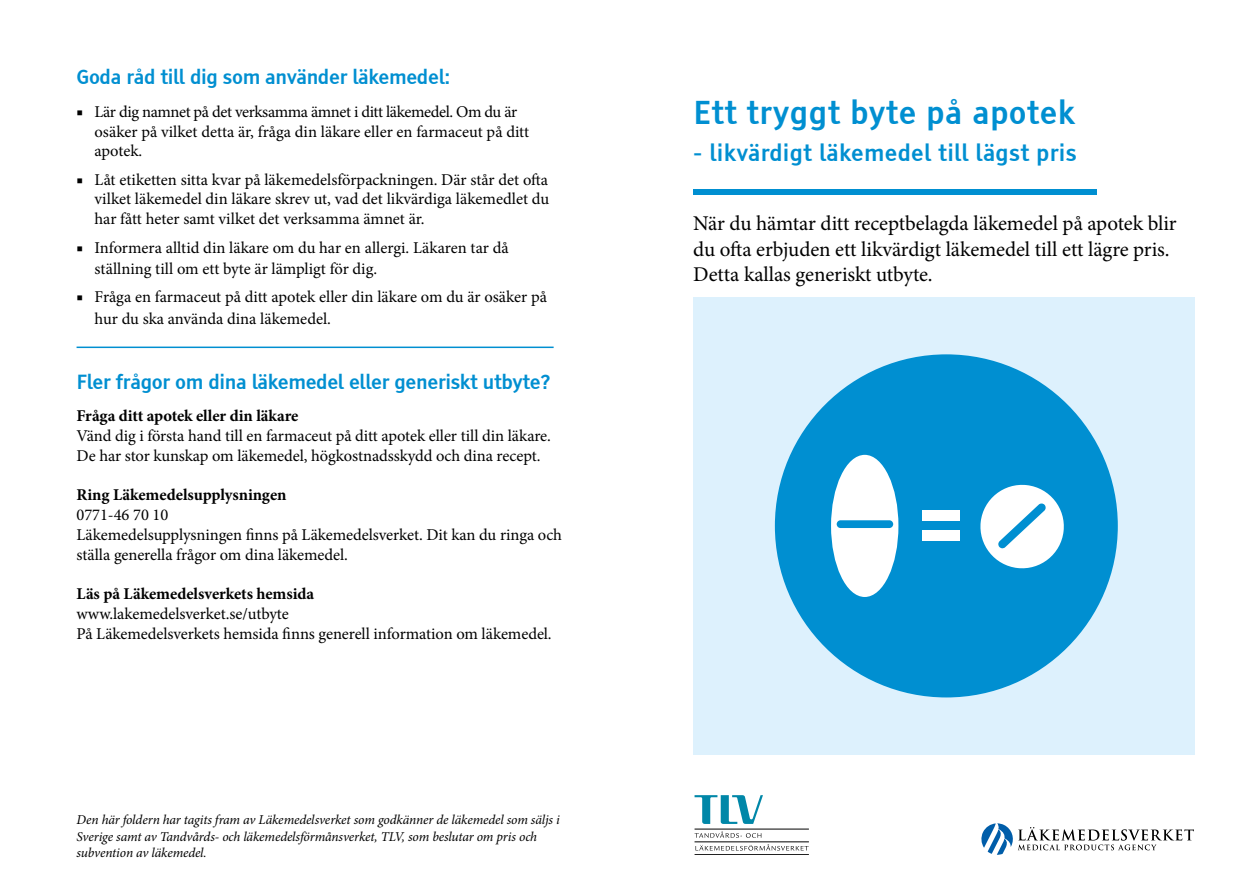
<style>
.page{position:relative;width:1259px;height:893px;background:#fff}
.page>*{position:absolute;margin:0;border:0;box-sizing:border-box;transform-origin:0 0}
.t1{font:31.5px "Tiresias Infofont Z";letter-spacing:.01em;color:#008fd1}
.t2{font:22.5px "Tiresias Infofont Z";letter-spacing:.01em;color:#008fd1}
.t3{font:21px/25.2px "Minion Pro";letter-spacing:-.005em;color:#000}
.t4{font:19.5px "Tiresias Infofont Z";letter-spacing:-.02em;color:#008fd1}
.t5{font:16.5px/19.8px "Minion Pro";letter-spacing:-.005em;color:#000}
.t6{font:700 16.5px "Minion Pro";letter-spacing:-.005em;color:#000}
.t7{font:italic 13.5px/16.2px "Minion Pro";letter-spacing:-.01em;color:#000}
</style>
<div class="page">
<div style="left:693px;top:297px;width:502px;height:458px;background:#ddf1fd"></div>
<div style="left:693px;top:190px;width:403px;height:5px;background:#008fd1"></div>
<svg style="left:694px;top:831px;width:67px;height:7px"></svg>
<svg style="left:695px;top:844px;width:113px;height:7px"></svg>
<hr style="left:694px;top:829px;width:115px;height:1px;background:#000">
<hr style="left:694px;top:842px;width:115px;height:1px;background:#000">
<hr style="left:694px;top:854px;width:115px;height:1px;background:#000">
<svg style="left:694px;top:795px;width:69px;height:29px"></svg>
<svg style="left:981px;top:823px;width:213px;height:32px"></svg>
<hr style="left:77px;top:347px;width:476px;height:1px;background:#008fd1">
<div style="left:775px;top:354px;width:342px;height:343px;background:#008fd1;border-radius:50%"></div>
<svg style="left:980px;top:484px;width:84px;height:85px"></svg>
<div style="left:922px;top:510px;width:37px;height:11px;background:#fff"></div>
<div style="left:922px;top:530px;width:37px;height:11px;background:#fff"></div>
<svg style="left:831px;top:455px;width:67px;height:142px"></svg>
<p class="t4" style="left:77px;top:65px;width:375px">Goda råd till dig som använder läkemedel:</p>
<p class="t5" style="left:95px;top:102px;width:436px;text-indent:-18px">■ Lär dig namnet på det verksamma ämnet i ditt läkemedel. Om du är osäker på vilket detta är, fråga din läkare eller en farmaceut på ditt apotek.</p>
<p class="t5" style="left:95px;top:170px;width:456px;text-align:justify;text-indent:-18px">■ Låt etiketten sitta kvar på läkemedelsförpackningen. Där står det ofta vilket läkemedel din läkare skrev ut, vad det likvärdiga läkemedlet du har fått heter samt vilket det verksamma ämnet är.</p>
<p class="t5" style="left:95px;top:237px;width:415px;line-height:21.6px;text-indent:-18px">■ Informera alltid din läkare om du har en allergi. Läkaren tar då ställning till om ett byte är lämpligt för dig.</p>
<p class="t5" style="left:95px;top:286px;width:454px;line-height:21.6px;text-indent:-18px">■ Fråga en farmaceut på ditt apotek eller din läkare om du är osäker på hur du ska använda dina läkemedel.</p>
<p class="t4" style="left:77px;top:369px;width:475px">Fler frågor om dina läkemedel eller generiskt utbyte?</p>
<p class="t6" style="left:77px;top:404px;width:223px">Fråga ditt apotek eller din läkare</p>
<p class="t5" style="left:77px;top:426px;width:476px">Vänd dig i första hand till en farmaceut på ditt apotek eller till din läkare.<br>De har stor kunskap om läkemedel, högkostnadsskydd och dina recept.</p>
<p class="t6" style="left:77px;top:483px;width:211px">Ring Läkemedelsupplysningen</p>
<p class="t5" style="left:77px;top:505px;width:487px">0771-46 70 10<br>Läkemedelsupplysningen finns på Läkemedelsverket. Dit kan du ringa och ställa generella frågor om dina läkemedel.</p>
<p class="t6" style="left:77px;top:582px;width:239px">Läs på Läkemedelsverkets hemsida</p>
<p class="t5" style="left:77px;top:604px;width:476px">www.lakemedelsverket.se/utbyte<br>På Läkemedelsverkets hemsida finns generell information om läkemedel.</p>
<p class="t7" style="left:77px;top:812px;width:485px">Den här foldern har tagits fram av Läkemedelsverket som godkänner de läkemedel som säljs i<br>Sverige samt av Tandvårds- och läkemedelsförmånsverket, TLV, som beslutar om pris och subvention av läkemedel.</p>
<h1 class="t1" style="left:693px;top:93px;width:383px">Ett tryggt byte på apotek</h1>
<h2 class="t2" style="left:693px;top:139px;width:385px">- likvärdigt läkemedel till lägst pris</h2>
<p class="t3" style="left:693px;top:211px;width:485px">När du hämtar ditt receptbelagda läkemedel på apotek blir du ofta erbjuden ett likvärdigt läkemedel till ett lägre pris.<br>Detta kallas generiskt utbyte.</p>
</div>
